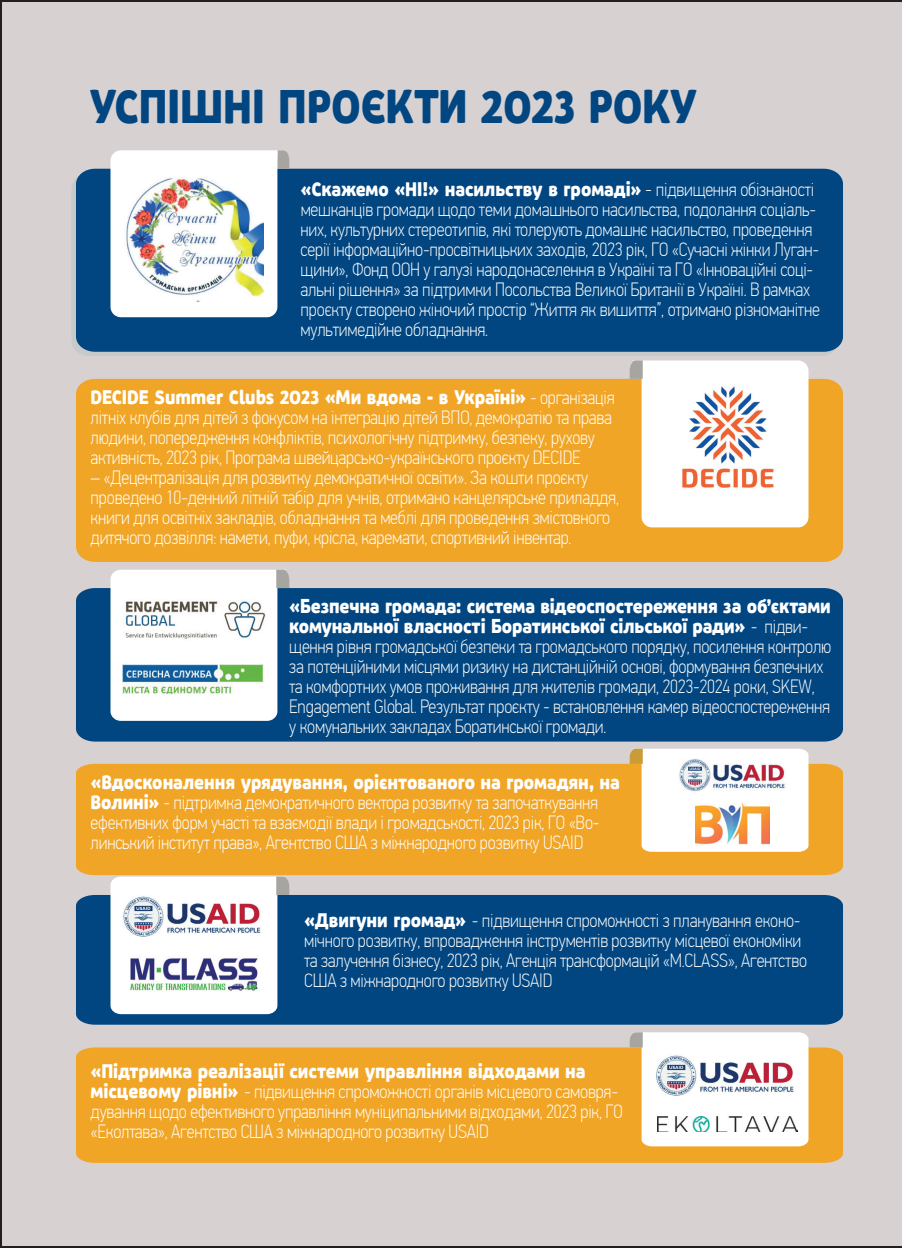
<style>
.page{position:relative;width:902px;height:1248px;background:#fff}
.page>*{position:absolute;margin:0;border:0;box-sizing:border-box;transform-origin:0 0}
.t1{font:700 48px "Pusia";color:#014681;scale:.91 1}
.t2{font:700 20px/20px "Pusia";letter-spacing:-.005em;color:#fff;scale:.91 1}
.t3{font:100 19.2px/20px "PF Din Text Cond Pro";letter-spacing:-.01em;color:#fff}
.s1{font-family:"PF Din Text Cond Pro";font-weight:100}
.s2{font-family:"PF Din Text Cond Pro";font-weight:100;font-size:19.2px}
.s3{font-family:"Pusia";font-weight:700;font-size:20px}
</style>
<div class="page">
<div style="left:0;top:0;width:901px;height:1247px;background:#d7d2d1"></div>
<div style="left:71px;top:173px;width:767px;height:183px;background:#c6caca"></div>
<div style="left:76px;top:169px;width:766px;height:183px;background:#014681"></div>
<svg style="left:110px;top:150px;width:179px;height:167px"></svg>
<div style="left:76px;top:588px;width:766px;height:153px;background:#014681"></div>
<svg style="left:110px;top:569px;width:179px;height:151px"></svg>
<div style="left:76px;top:894px;width:766px;height:130px;background:#014681"></div>
<svg style="left:110px;top:876px;width:179px;height:138px"></svg>
<div style="left:76px;top:379px;width:766px;height:183px;background:#f1a526"></div>
<svg style="left:629px;top:360px;width:179px;height:167px"></svg>
<div style="left:76px;top:763px;width:766px;height:112px;background:#f1a526"></div>
<svg style="left:629px;top:748px;width:179px;height:103px"></svg>
<div style="left:76px;top:1047px;width:766px;height:115px;background:#f1a526"></div>
<svg style="left:629px;top:1032px;width:179px;height:114px"></svg>
<img style="left:124px;top:165px;width:140px;height:139px">
<img style="left:669px;top:381px;width:118px;height:117px">
<img style="left:124px;top:580px;width:144px;height:80px">
<img style="left:123px;top:664px;width:141px;height:29px">
<img style="left:677px;top:754px;width:111px;height:42px">
<img style="left:695px;top:801px;width:74px;height:47px">
<img style="left:651px;top:1048px;width:150px;height:55px">
<img style="left:657px;top:1116px;width:140px;height:15px">
<img style="left:120px;top:889px;width:146px;height:56px">
<img style="left:127px;top:954px;width:132px;height:40px">
<h1 class="t1" style="left:89px;top:71px;width:669px">УСПІШНІ ПРОЄКТИ 2023 РОКУ</h1>
<p class="t2" style="left:300px;top:178px;width:565px">«Скажемо «НІ!» насильству в громаді» <span class="s1">-</span> <span class="s2">підвищення обізнаності</span></p>
<p class="t3" style="left:300px;top:200px;width:520px">мешканців громади щодо теми домашнього насильства, подолання соціаль&shy;них, культурних стереотипів, які толерують домашнє насильство, проведення серії інформаційно-просвітницьких заходів, 2023 рік, ГО «Сучасні жінки Луган&shy;щини», Фонд ООН у галузі народонаселення в Україні та ГО «Інноваційні соці&shy;альні рішення» за підтримки Посольства Великої Британії в Україні. В рамках проєкту створено жіночий простір “Життя як вишиття”, отримано різноманітне мультимедійне обладнання.</p>
<p class="t2" style="left:91px;top:386px;width:577px">DECIDE Summer Clubs 2023 «Ми вдома - в Україні» <span class="s2">- організація</span></p>
<p class="t3" style="left:91px;top:407px;width:522px">літніх клубів для дітей з фокусом на інтеграцію дітей ВПО, демократію та права людини, попередження конфліктів, психологічну підтримку, безпеку, рухову активність, 2023 рік, Програма швейцарсько-українського проєкту DECIDE</p>
<p class="t3" style="left:91px;top:467px;width:530px">– «Децентралізація для розвитку демократичної освіти». За кошти проєкту проведено 10-денний літній табір для учнів, отримано канцелярське приладдя, книги для освітніх закладів, обладнання та меблі для проведення змістовного дитячого дозвілля: намети, пуфи, крісла, каремати, спортивний інвентар.</p>
<p class="t2" style="left:289px;top:594px;width:596px">«Безпечна громада: система відеоспостереження за об’єктами комунальної власності Боратинської сільської ради» <span class="s2">- підви-</span></p>
<p class="t3" style="left:289px;top:636px;width:543px">щення рівня громадської безпеки та громадського порядку, посилення контролю за потенційними місцями ризику на дистанційній основі, формування безпечних та комфортних умов проживання для жителів громади, 2023-2024 роки, SKEW, Engagement Global. Результат проєкту - встановлення камер відеоспостереження у комунальних закладах Боратинської громади.</p>
<p class="t2" style="left:91px;top:770px;width:583px">«Вдосконалення урядування, орієнтованого на громадян, на</p>
<p class="t3" style="left:91px;top:792px;width:510px;text-align:justify"><span class="s3">Волині»</span> - підтримка демократичного вектора розвитку та започаткування ефективних форм участі та взаємодії влади і громадськості, 2023 рік, ГО «Во&shy;линський інститут права», Агентство США з міжнародного розвитку USAID</p>
<p class="t3" style="left:304px;top:909px;width:504px"><span class="s3">«Двигуни громад»</span> - підвищення спроможності з планування еконо&shy;мічного розвитку, впровадження інструментів розвитку місцевої економіки та залучення бізнесу, 2023 рік, Агенція трансформацій «M.CLASS», Агентство США з міжнародного розвитку USAID</p>
<p class="t2" style="left:91px;top:1059px;width:545px">«Підтримка реалізації системи управління відходами на</p>
<p class="t3" style="left:91px;top:1080px;width:533px"><span class="s3">місцевому рівні»</span> - підвищення спроможності органів місцевого самовря&shy;дування щодо ефективного управління муніципальними відходами, 2023 рік, ГО «Еколтава», Агентство США з міжнародного розвитку USAID</p>
</div>
